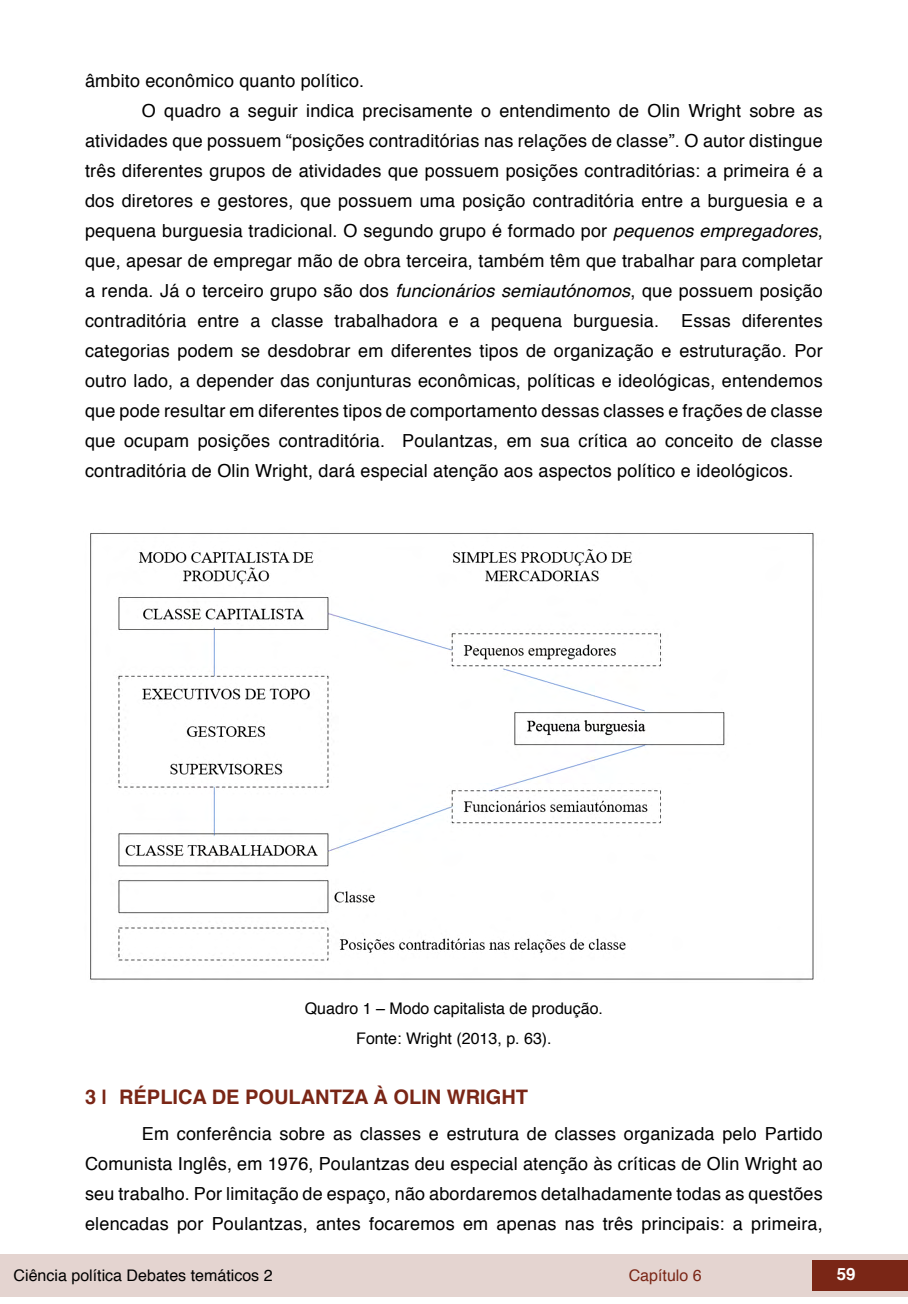
<style>
.page{position:relative;width:908px;height:1304px;background:#fff}
.page>*{position:absolute;margin:0;border:0;box-sizing:border-box;transform-origin:0 0}
.t1{font:700 20px "Helvetica";color:#7a2616}
.txt{font:18px/30px "Helvetica";letter-spacing:.01em;color:#000;text-align:justify}
.t2{font:700 16.8px "Helvetica";color:#fff}
.imagens_graf_tab{font:16px "Helvetica";color:#000}
.t3{font:16px "Helvetica";color:#7a2616}
.s1{font-style:italic}
</style>
<div class="page">
<div style="left:0;top:1254px;width:906px;height:43px;background:#e4d4d0"></div>
<div style="left:812px;top:1261px;width:95px;height:30px;background:#7a2616"></div>
<img style="left:90px;top:533px;width:724px;height:447px">
<p class="txt" style="left:85px;top:66px;width:280px">âmbito econômico quanto político.</p>
<p class="txt" style="left:85px;top:96px;width:739px;text-indent:57px">O quadro a seguir indica precisamente o entendimento de Olin Wright sobre as atividades que possuem “posições contraditórias nas relações de classe”. O autor distingue três diferentes grupos de atividades que possuem posições contraditórias: a primeira é a dos diretores e gestores, que possuem uma posição contraditória entre a burguesia e a pequena burguesia tradicional. O segundo grupo é formado por <span class="s1">pequenos empregadores</span>, que, apesar de empregar mão de obra terceira, também têm que trabalhar para completar a renda. Já o terceiro grupo são dos <span class="s1">funcionários semiautónomos</span>, que possuem posição contraditória entre a classe trabalhadora e a pequena burguesia. Essas diferentes categorias podem se desdobrar em diferentes tipos de organização e estruturação. Por outro lado, a depender das conjunturas econômicas, políticas e ideológicas, entendemos que pode resultar em diferentes tipos de comportamento dessas classes e frações de classe que ocupam posições contraditória. Poulantzas, em sua crítica ao conceito de classe contraditória de Olin Wright, dará especial atenção aos aspectos político e ideológicos.</p>
<p class="imagens_graf_tab" style="left:305px;top:996px;width:299px">Quadro 1 – Modo capitalista de produção.</p>
<p class="imagens_graf_tab" style="left:356px;top:1026px;width:197px">Fonte: Wright (2013, p. 63).</p>
<p class="t1" style="left:85px;top:1081px;width:444px">3 | RÉPLICA DE POULANTZA À OLIN WRIGHT</p>
<p class="txt" style="left:85px;top:1119px;width:738px;text-indent:57px">Em conferência sobre as classes e estrutura de classes organizada pelo Partido Comunista Inglês, em 1976, Poulantzas deu especial atenção às críticas de Olin Wright ao seu trabalho. Por limitação de espaço, não abordaremos detalhadamente todas as questões elencadas por Poulantzas, antes focaremos em apenas nas três principais: a primeira,</p>
<p class="imagens_graf_tab" style="left:14px;top:1263px;width:260px">Ciência política Debates temáticos 2</p>
<p class="t3" style="left:628px;top:1263px;width:74px">Capítulo 6</p>
<p class="t2" style="left:836px;top:1261px;width:20px">59</p>
</div>
